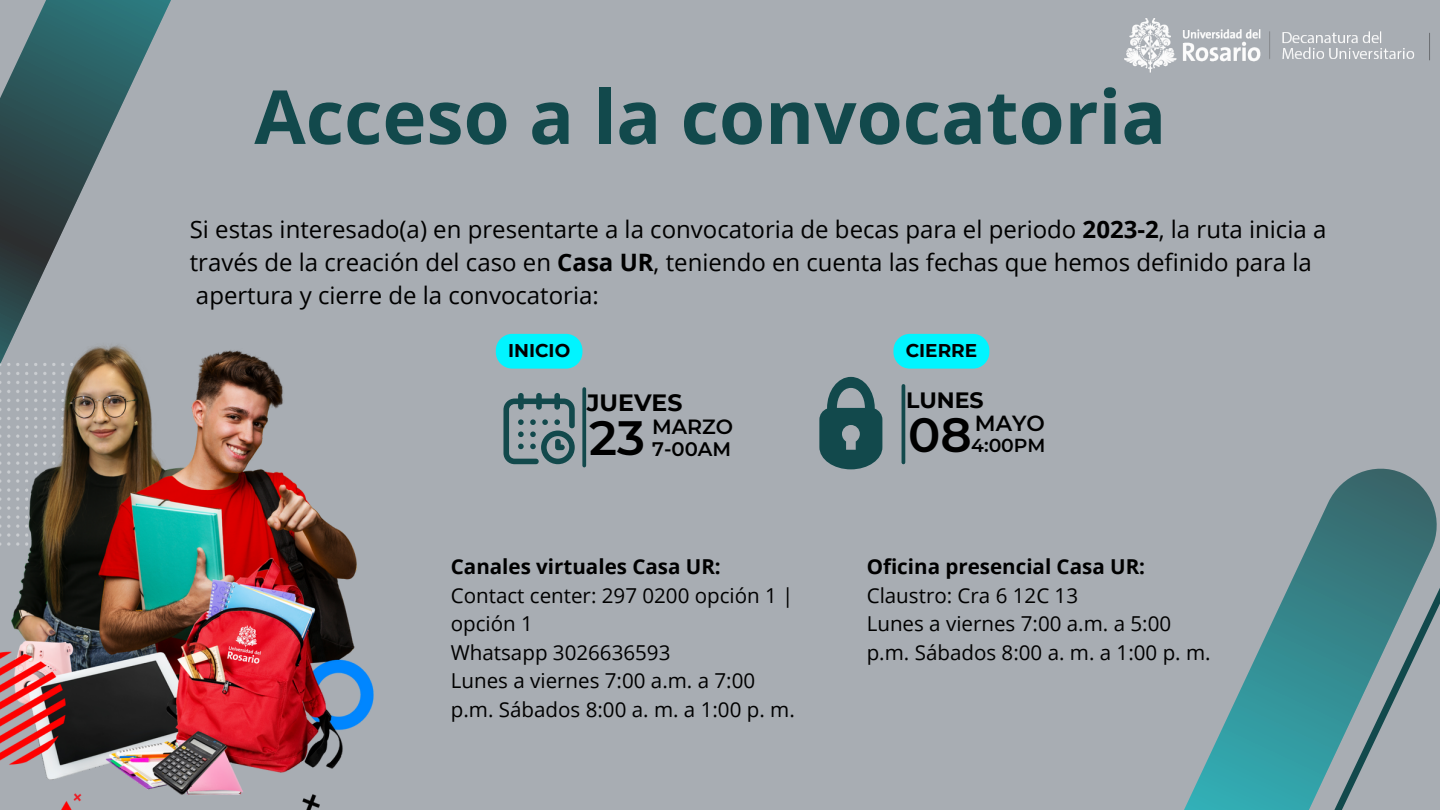
<style>
.page{position:relative;width:1440px;height:810px;background:#a8adb3}
.page>*{position:absolute;margin:0;border:0;box-sizing:border-box;transform-origin:0 0}
.t1{font:700 74.6px "Open Sans";color:#12494c}
.t2{font:600 48.1px "Montserrat";color:#000}
.t3{font:24px/33px "Open Sans";color:#000}
.t4{font:700 23.6px "Montserrat";color:#000}
.t5{font:700 22.1px "Montserrat";color:#000}
.t6{font:600 21.8px "Montserrat";color:#000}
.t7{font:20.6px/28.5px "Open Sans";color:#000}
.t8{font:700 20.6px "Open Sans";color:#000}
.t9{font:600 20.6px "Montserrat";color:#000}
.t10{font:600 19.6px "Montserrat";color:#000}
.t11{font:600 18.8px "Montserrat";color:#000}
.t12{font:700 18.5px "Montserrat";color:#000}
.s1{font-weight:700}
</style>
<div class="page">
<svg style="left:1184px;top:468px;width:250px;height:342px"></svg>
<svg style="left:1286px;top:507px;width:154px;height:303px"></svg>
<svg style="left:0;top:0;width:171px;height:338px"></svg>
<svg style="left:582px;top:389px;width:4px;height:77px"></svg>
<hr style="left:902px;top:386px;width:3px;height:76px;background:#12494c">
<svg style="left:819px;top:377px;width:63px;height:92px"></svg>
<div style="left:496px;top:334px;width:86px;height:35px;background:#01f4ff;border-radius:17px"></div>
<div style="left:893px;top:334px;width:96px;height:35px;background:#01f4ff;border-radius:17px"></div>
<img style="left:0;top:338px;width:374px;height:472px">
<img style="left:1124px;top:18px;width:306px;height:55px">
<svg style="left:503px;top:393px;width:72px;height:71px"></svg>
<h1 class="t1" style="left:254px;top:64px;width:914px">Acceso a la convocatoria</h1>
<p class="t3" style="left:190px;top:212px;width:1138px">Si estas interesado(a) en presentarte a la convocatoria de becas para el periodo <span class="s1">2023-2</span>, la ruta inicia a través de la creación del caso en <span class="s1">Casa UR</span>, teniendo en cuenta las fechas que hemos definido para la apertura y cierre de la convocatoria:</p>
<p class="t12" style="left:508px;top:339px;width:64px">INICIO</p>
<p class="t12" style="left:906px;top:339px;width:73px">CIERRE</p>
<p class="t4" style="left:587px;top:388px;width:97px">JUEVES</p>
<p class="t9" style="left:652px;top:414px;width:82px">MARZO</p>
<h2 class="t2" style="left:589px;top:408px;width:57px">23</h2>
<p class="t10" style="left:652px;top:437px;width:81px">7-00AM</p>
<p class="t5" style="left:906px;top:387px;width:79px">LUNES</p>
<p class="t6" style="left:975px;top:410px;width:72px">MAYO</p>
<h2 class="t2" style="left:908px;top:405px;width:65px">08</h2>
<p class="t11" style="left:971px;top:434px;width:76px">4:00PM</p>
<p class="t8" style="left:451px;top:552px;width:271px">Canales virtuales Casa UR:</p>
<p class="t7" style="left:451px;top:580px;width:345px">Contact center: 297 0200 opción 1 | opción 1<br>Whatsapp 3026636593<br>Lunes a viernes 7:00 a.m. a 7:00 p.m. Sábados 8:00 a. m. a 1:00 p. m.</p>
<p class="t8" style="left:867px;top:552px;width:280px">Oficina presencial Casa UR:</p>
<p class="t7" style="left:867px;top:580px;width:345px">Claustro: Cra 6 12C 13<br>Lunes a viernes 7:00 a.m. a 5:00 p.m. Sábados 8:00 a. m. a 1:00 p. m.</p>
</div>
